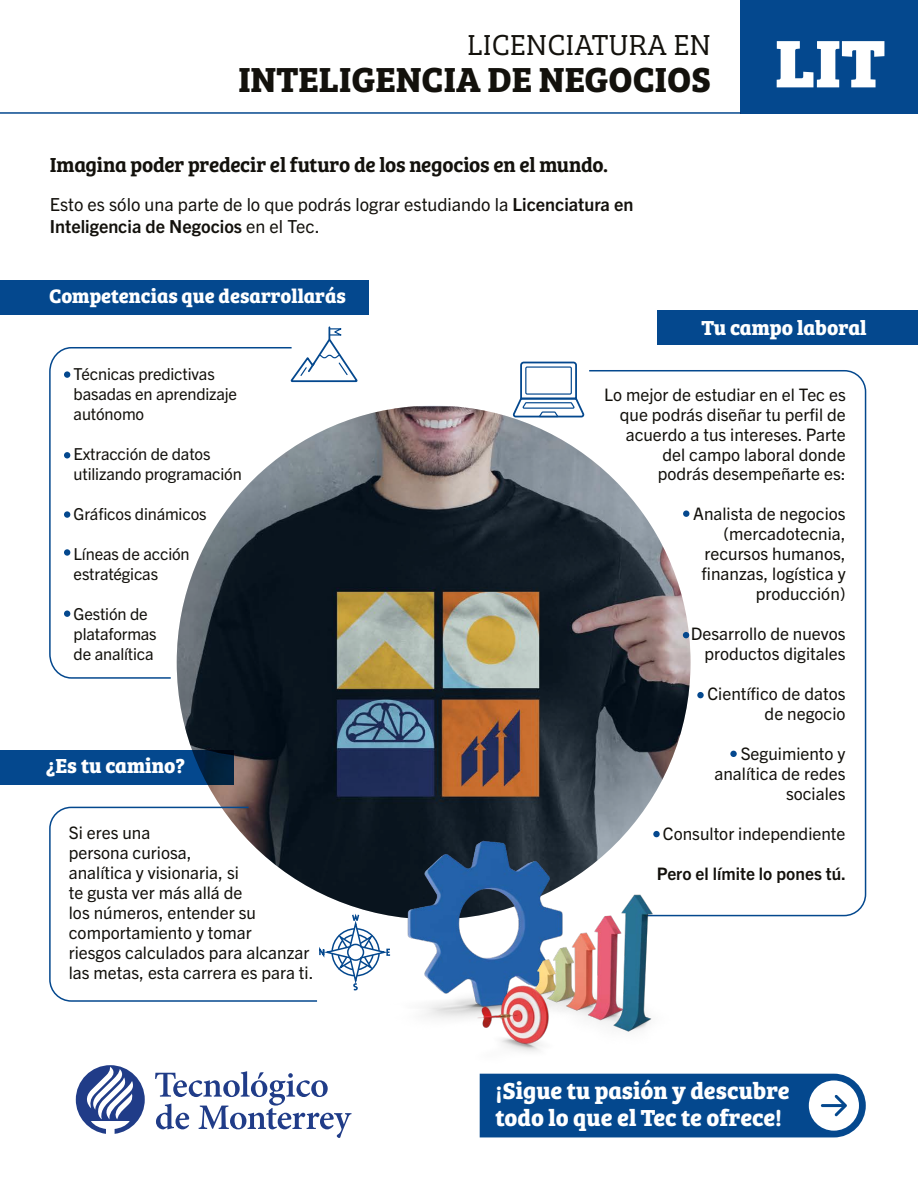
<style>
.page{position:relative;width:918px;height:1188px;background:#fff}
.page>*{position:absolute;margin:0;border:0;box-sizing:border-box;transform-origin:0 0}
.t1{font:69.6px "Bree Serif Eb";color:#fff}
.t2{font:700 36px "Bree Serif";color:#13110c}
.t3{font:30px "Bree Serif Lt";color:#13110c}
.t4{font:700 24px/27px "Bree Serif";color:#fff}
.t5{font:21px "Bree Serif Sb";letter-spacing:-.015em;color:#13110c}
.t6{font:700 21px "Bree Serif";color:#fff}
.t7{font:700 20.25px "Bree Serif";color:#fff}
.t8{font:18px/21.6px "Trade Gothic Next LT Pro";color:#13110c}
.t9{font:17.25px/20px "Trade Gothic Next LT Pro";color:#13110c;text-align:right}
.t10{font:700 17.25px "Trade Gothic Next LT Pro";color:#13110c}
.t11{font:16.5px/20px "Trade Gothic Next LT Pro";letter-spacing:-.01em;color:#13110c}
.s1{font-weight:700}
</style>
<div class="page">
<img style="left:177px;top:406px;width:514px;height:513px;border-radius:50%">
<svg style="left:76px;top:1065px;width:69px;height:69px"></svg>
<svg style="left:155px;top:1071px;width:197px;height:67px"></svg>
<hr style="left:0;top:112px;width:740px;height:2px;background:#04488e">
<svg style="left:49px;top:347px;width:244px;height:332px"></svg>
<svg style="left:49px;top:806px;width:270px;height:196px"></svg>
<svg style="left:291px;top:327px;width:67px;height:55px"></svg>
<div style="left:740px;top:0;width:178px;height:114px;background:#04488e"></div>
<div style="left:64px;top:371px;width:6px;height:7px;background:#04488e;border-radius:50%"></div>
<div style="left:64px;top:549px;width:6px;height:7px;background:#04488e;border-radius:50%"></div>
<svg style="left:64px;top:611px;width:6px;height:6px"></svg>
<div style="left:64px;top:511px;width:6px;height:7px;background:#04488e;border-radius:50%"></div>
<svg style="left:64px;top:452px;width:6px;height:6px"></svg>
<div style="left:0;top:281px;width:369px;height:34px;background:#04488e"></div>
<svg style="left:480px;top:1074px;width:386px;height:63px;background:#1b5998"></svg>
<svg style="left:318px;top:911px;width:48px;height:80px"></svg>
<svg style="left:588px;top:370px;width:279px;height:547px"></svg>
<div style="left:657px;top:310px;width:261px;height:34px;background:#04488e"></div>
<svg style="left:511px;top:361px;width:74px;height:57px"></svg>
<div style="left:683px;top:510px;width:6px;height:7px;background:#04488e;border-radius:50%"></div>
<svg style="left:683px;top:632px;width:6px;height:6px"></svg>
<div style="left:697px;top:692px;width:7px;height:6px;background:#04488e;border-radius:50%"></div>
<div style="left:730px;top:751px;width:7px;height:6px;background:#04488e;border-radius:50%"></div>
<div style="left:653px;top:831px;width:7px;height:6px;background:#04488e;border-radius:50%"></div>
<img style="left:366px;top:799px;width:249px;height:219px">
<div style="left:0;top:751px;width:233px;height:34px;background:#04488e"></div>
<img style="left:480px;top:848px;width:207px;height:184px">
<img style="left:445px;top:959px;width:118px;height:118px">
<h3 class="t3" style="left:467px;top:23px;width:245px">LICENCIATURA EN</h3>
<h2 class="t2" style="left:238px;top:51px;width:474px">INTELIGENCIA DE NEGOCIOS</h2>
<p class="t5" style="left:50px;top:149px;width:560px">Imagina poder predecir el futuro de los negocios en el mundo.</p>
<p class="t8" style="left:50px;top:193px;width:585px">Esto es sólo una parte de lo que podrás lograr estudiando la <span class="s1">Licenciatura en<br>Inteligencia de Negocios</span> en el Tec.</p>
<p class="t7" style="left:49px;top:281px;width:298px">Competencias que desarrollarás</p>
<h1 class="t1" style="left:775px;top:7px;width:112px">LIT</h1>
<p class="t11" style="left:74px;top:363px;width:165px">Técnicas predictivas basadas en aprendizaje autónomo</p>
<p class="t11" style="left:74px;top:443px;width:170px">Extracción de datos utilizando programación</p>
<p class="t11" style="left:74px;top:503px;width:134px">Gráficos dinámicos</p>
<p class="t11" style="left:74px;top:543px;width:118px">Líneas de acción estratégicas</p>
<p class="t11" style="left:74px;top:603px;width:85px">Gestión de plataformas de analítica</p>
<p class="t6" style="left:46px;top:750px;width:141px">¿Es tu camino?</p>
<p class="t9" style="left:69px;top:822px;width:246px;text-align:left">Si eres una<br>persona curiosa,<br>analítica y visionaria, si<br>te gusta ver más allá de<br>los números, entender su comportamiento y tomar<br>riesgos calculados para alcanzar las metas, esta carrera es para ti.</p>
<p class="t6" style="left:701px;top:312px;width:167px">Tu campo laboral</p>
<p class="t9" style="left:604px;top:383px;width:243px">Lo mejor de estudiar en el Tec es que podrás diseñar tu perfil de acuerdo a tus intereses. Parte del campo laboral donde<br>podrás desempeñarte es:</p>
<p class="t9" style="left:693px;top:503px;width:154px">Analista de negocios (mercadotecnia, recursos humanos, finanzas, logística y producción)</p>
<p class="t9" style="left:691px;top:623px;width:156px">Desarrollo de nuevos productos digitales</p>
<p class="t9" style="left:707px;top:683px;width:140px">Científico de datos de negocio</p>
<p class="t9" style="left:715px;top:743px;width:132px">Seguimiento y analítica de redes sociales</p>
<p class="t9" style="left:663px;top:823px;width:184px">Consultor independiente</p>
<p class="t10" style="left:657px;top:862px;width:191px">Pero el límite lo pones tú.</p>
<h3 class="t4" style="left:496px;top:1076px;width:296px">¡Sigue tu pasión y descubre todo lo que el Tec te ofrece!</h3>
</div>
